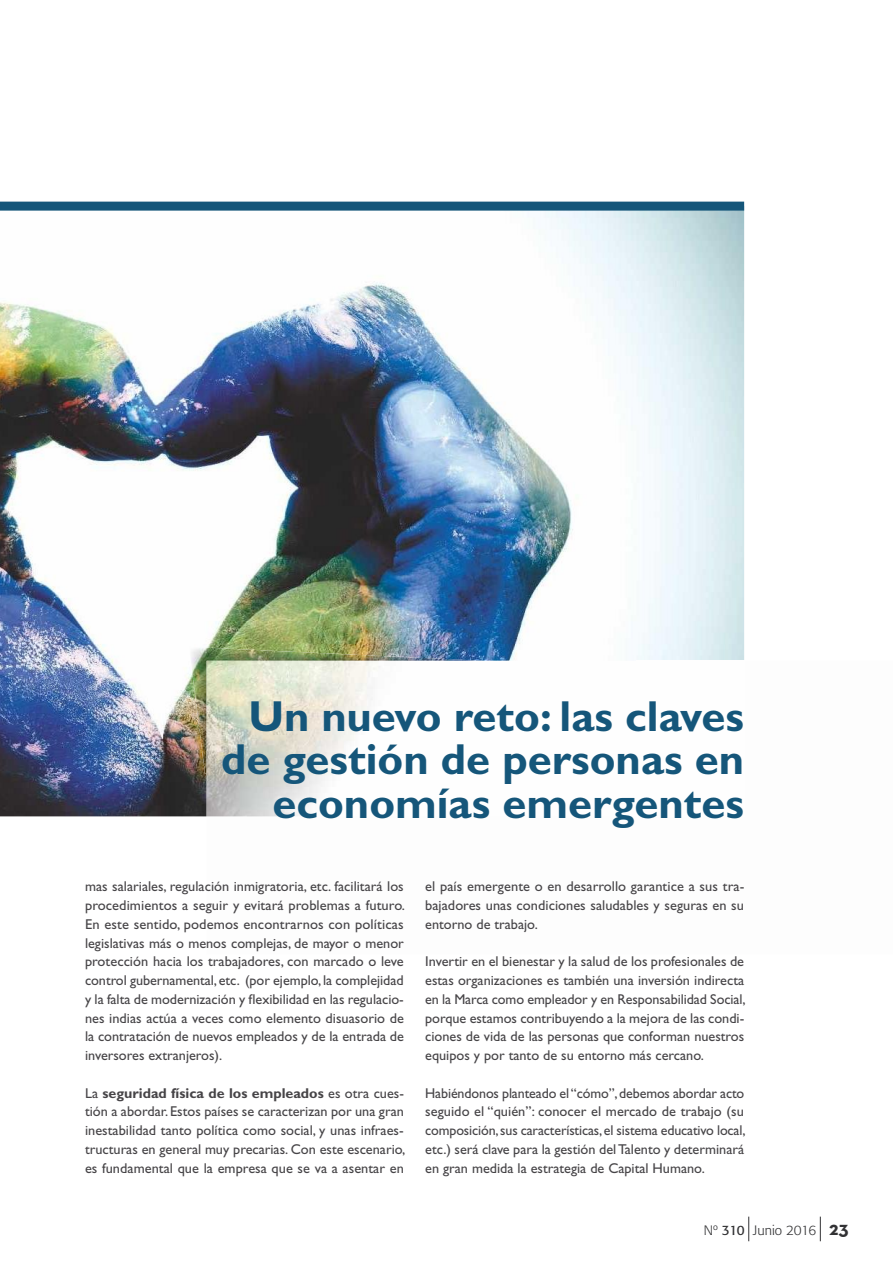
<style>
.page{position:relative;width:893px;height:1263px;background:#fff}
.page>*{position:absolute;margin:0;border:0;box-sizing:border-box;transform-origin:0 0}
.t1{font:700 43.5px/43.5px "Gill Sans Std";color:#15567a;text-align:right}
.t2{font:14.25px/18.8px "Gill Sans Std";color:#464447;text-align:justify}
.t3{font:300 13.5px "Formata";color:#323234}
.s1{font-weight:700}
.s2{font-weight:400}
.s3{font-family:"Neutraface Text";font-weight:700;font-size:19.5px}
</style>
<div class="page">
<svg style="left:748px;top:1216px;width:1px;height:25px"></svg>
<svg style="left:820px;top:1216px;width:1px;height:25px"></svg>
<img style="left:0;top:211px;width:744px;height:605px">
<div style="left:0;top:202px;width:744px;height:9px;background:#15567a"></div>
<img style="left:189px;top:647px;width:294px;height:127px">
<img style="left:207px;top:661px;width:537px;height:155px">
<h1 class="t1" style="left:221px;top:694px;width:524px">Un nuevo reto: las claves de gestión de personas en economías emergentes</h1>
<p class="t2" style="left:85px;top:877px;width:322px">mas salariales, regulación inmigratoria, etc. facilitará los procedimientos a seguir y evitará problemas a futuro.<br>En este sentido, podemos encontrarnos con políticas legislativas más o menos complejas, de mayor o menor protección hacia los trabajadores, con marcado o leve control gubernamental, etc. (por ejemplo, la complejidad y la falta de modernización y flexibilidad en las regulacio&shy;nes indias actúa a veces como elemento disuasorio de la contratación de nuevos empleados y de la entrada de inversores extranjeros).</p>
<p class="t2" style="left:85px;top:1083px;width:322px">La <span class="s1">seguridad física de los empleados</span> es otra cues&shy;tión a abordar. Estos países se caracterizan por una gran inestabilidad tanto política como social, y unas infraes&shy;tructuras en general muy precarias. Con este escenario, es fundamental que la empresa que se va a asentar en</p>
<p class="t2" style="left:425px;top:877px;width:321px">el país emergente o en desarrollo garantice a sus tra&shy;bajadores unas condiciones saludables y seguras en su entorno de trabajo.</p>
<p class="t2" style="left:425px;top:952px;width:322px">Invertir en el bienestar y la salud de los profesionales de estas organizaciones es también una inversión indirecta en la Marca como empleador y en Responsabilidad Social, porque estamos contribuyendo a la mejora de las condi&shy;ciones de vida de las personas que conforman nuestros equipos y por tanto de su entorno más cercano.</p>
<p class="t2" style="left:425px;top:1083px;width:322px">Habiéndonos planteado el “cómo”, debemos abordar acto seguido el “quién”: conocer el mercado de trabajo (su composición, sus características, el sistema educativo local, etc.) será clave para la gestión del Talento y determinará en gran medida la estrategia de Capital Humano.</p>
<p class="t3" style="left:704px;top:1222px;width:146px">Nº <span class="s2">310</span> Junio 2016 <span class="s3">23</span></p>
</div>
